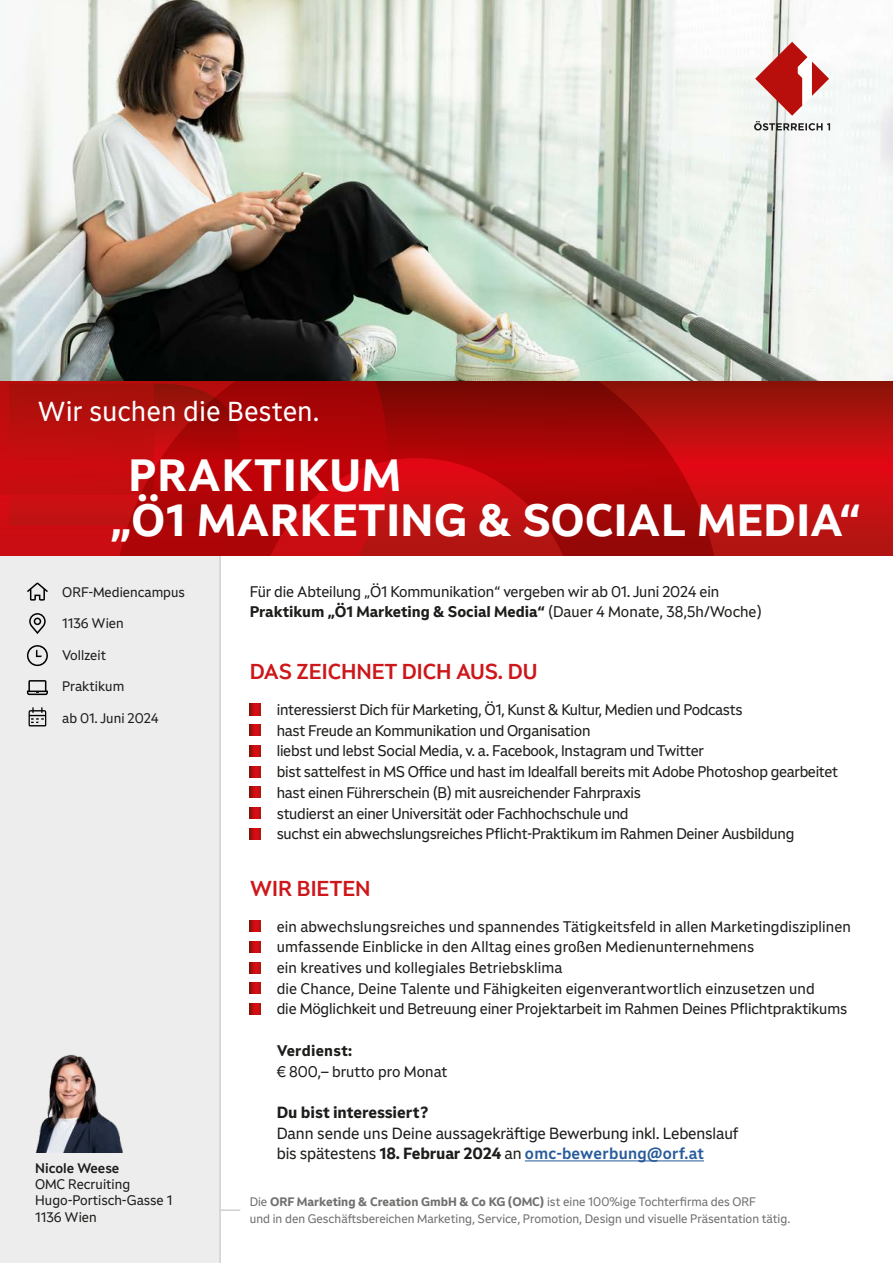
<style>
.page{position:relative;width:893px;height:1263px;background:#fff}
.page>*{position:absolute;margin:0;border:0;box-sizing:border-box;transform-origin:0 0}
.t1{font:700 43.95px/45.2px "ORF Universal Basic TX";color:#fff}
.t2{font:26.7px "ORF Universal Basic TX";color:#fff}
.t3{font:500 21px "ORF Universal Basic HL";color:#cd171a}
.t4{font:15.75px/20.7px "ORF Universal Basic HL";letter-spacing:-.01em;color:#1d1d1b}
.t5{font:700 15.75px "ORF Universal Basic HL";color:#1d1d1b}
.t6{font:15px/20.7px "ORF Universal Basic HL";letter-spacing:-.02em;color:#1d1d1b}
.t7{font:15px/20.7px "ORF Universal Basic HL";letter-spacing:.005em;color:#1d1d1b}
.t8{font:15px "ORF Universal Basic HL";color:#1d1d1b}
.t9{font:700 15px "ORF Universal Basic HL";letter-spacing:.02em;color:#1d1d1b}
.t10{font:13.5px/16.2px "ORF Universal Basic HL";color:#1d1d1b}
.t11{font:500 13.5px "ORF Universal Basic HL";color:#1d1d1b}
.t12{font:12px/16.5px "ORF Universal Basic HL";color:#70706f}
.s1{font-weight:700}
.s2{font-weight:500;color:#275b9c}
</style>
<div class="page">
<img style="left:0;top:0;width:893px;height:381px">
<div style="left:0;top:459px;width:221px;height:804px;background:#ededed"></div>
<hr style="left:219px;top:491px;width:2px;height:772px;background:#d1d1d1">
<hr style="left:525px;top:1160px;width:179px;height:1px;background:#275b9c">
<svg style="left:250px;top:704px;width:11px;height:11px"></svg>
<svg style="left:250px;top:725px;width:11px;height:11px"></svg>
<svg style="left:250px;top:745px;width:11px;height:11px"></svg>
<svg style="left:250px;top:766px;width:11px;height:11px"></svg>
<svg style="left:250px;top:787px;width:11px;height:11px"></svg>
<svg style="left:250px;top:807px;width:11px;height:11px"></svg>
<svg style="left:250px;top:828px;width:11px;height:11px"></svg>
<svg style="left:250px;top:920px;width:11px;height:12px"></svg>
<svg style="left:250px;top:941px;width:11px;height:11px"></svg>
<svg style="left:250px;top:962px;width:11px;height:11px"></svg>
<svg style="left:250px;top:983px;width:11px;height:11px"></svg>
<svg style="left:250px;top:1003px;width:11px;height:11px"></svg>
<svg style="left:721px;top:381px;width:172px;height:174px;background:#bd0f10"></svg>
<svg style="left:0;top:381px;width:113px;height:174px;background:#c00d0f"></svg>
<svg style="left:113px;top:381px;width:608px;height:174px;background:#af0809"></svg>
<hr style="left:219px;top:1209px;width:21px;height:2px;background:#d1d1d1">
<svg style="left:29px;top:707px;width:17px;height:19px"></svg>
<svg style="left:27px;top:645px;width:21px;height:21px"></svg>
<svg style="left:29px;top:613px;width:17px;height:21px"></svg>
<svg style="left:27px;top:583px;width:21px;height:18px"></svg>
<svg style="left:27px;top:680px;width:21px;height:15px"></svg>
<svg style="left:754px;top:42px;width:76px;height:89px"></svg>
<img style="left:36px;top:1054px;width:87px;height:98px">
<h2 class="t2" style="left:37px;top:395px;width:284px">Wir suchen die Besten.</h2>
<h1 class="t1" style="left:110px;top:452px;width:752px;text-indent:18px">PRAKTIKUM<br>„Ö1 MARKETING &amp; SOCIAL MEDIA“</h1>
<p class="t10" style="left:62px;top:583px;width:124px">ORF-Mediencampus</p>
<p class="t10" style="left:62px;top:615px;width:63px">1136 Wien</p>
<p class="t10" style="left:62px;top:646px;width:45px">Vollzeit</p>
<p class="t10" style="left:62px;top:678px;width:64px">Praktikum</p>
<p class="t10" style="left:62px;top:709px;width:98px">ab 01. Juni 2024</p>
<p class="t11" style="left:35px;top:1159px;width:86px">Nicole Weese</p>
<p class="t10" style="left:35px;top:1176px;width:139px">OMC Recruiting<br>Hugo-Portisch-Gasse 1<br>1136 Wien</p>
<p class="t6" style="left:250px;top:581px;width:514px">Für die Abteilung „Ö1 Kommunikation“ vergeben wir ab 01. Juni 2024 ein<br><span class="s1">Praktikum „Ö1 Marketing &amp; Social Media“</span> (Dauer 4 Monate, 38,5h/Woche)</p>
<h3 class="t3" style="left:250px;top:659px;width:289px">DAS ZEICHNET DICH AUS. DU</h3>
<p class="t6" style="left:277px;top:699px;width:563px">interessierst Dich für Marketing, Ö1, Kunst &amp; Kultur, Medien und Podcasts<br>hast Freude an Kommunikation und Organisation<br>liebst und lebst Social Media, v. a. Facebook, Instagram und Twitter<br>bist sattelfest in MS Office und hast im Idealfall bereits mit Adobe Photoshop gearbeitet hast einen Führerschein (B) mit ausreichender Fahrpraxis<br>studierst an einer Universität oder Fachhochschule und<br>suchst ein abwechslungsreiches Pflicht-Praktikum im Rahmen Deiner Ausbildung</p>
<h3 class="t3" style="left:250px;top:875px;width:122px">WIR BIETEN</h3>
<p class="t7" style="left:277px;top:916px;width:576px">ein abwechslungsreiches und spannendes Tätigkeitsfeld in allen Marketingdisziplinen umfassende Einblicke in den Alltag eines großen Medienunternehmens<br>ein kreatives und kollegiales Betriebsklima<br>die Chance, Deine Talente und Fähigkeiten eigenverantwortlich einzusetzen und<br>die Möglichkeit und Betreuung einer Projektarbeit im Rahmen Deines Pflichtpraktikums</p>
<p class="t9" style="left:277px;top:1041px;width:77px">Verdienst:</p>
<p class="t8" style="left:277px;top:1062px;width:172px">€ 800,– brutto pro Monat</p>
<p class="t5" style="left:277px;top:1102px;width:153px">Du bist interessiert?</p>
<p class="t4" style="left:277px;top:1123px;width:463px">Dann sende uns Deine aussagekräftige Bewerbung inkl. Lebenslauf bis spätestens <span class="s1">18. Februar 2024</span> an <span class="s2">omc-bewerbung@orf.at</span></p>
<p class="t12" style="left:250px;top:1193px;width:542px">Die <span class="s1">ORF Marketing &amp; Creation GmbH &amp; Co KG (OMC)</span> ist eine 100%ige Tochterfirma des ORF<br>und in den Geschäftsbereichen Marketing, Service, Promotion, Design und visuelle Präsentation tätig.</p>
</div>
